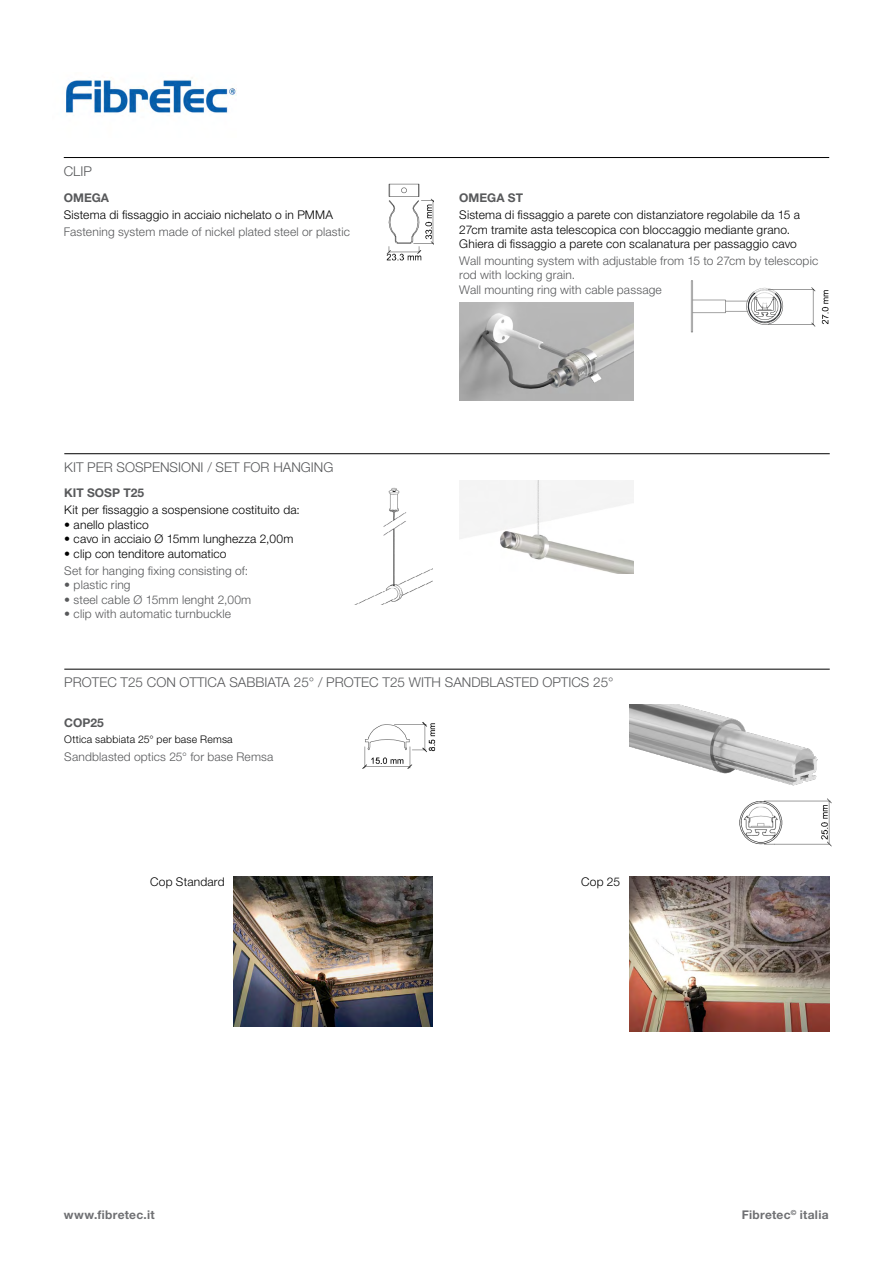
<style>
.page{position:relative;width:893px;height:1263px;background:#fff}
.page>*{position:absolute;margin:0;border:0;box-sizing:border-box;transform-origin:0 0}
.t1{font:300 13.5px "Helvetica Neue LT Std";color:#58595b}
.t2{font:300 12px/14.4px "Helvetica Neue LT Std";letter-spacing:.015em;color:#000}
.t3{font:300 12px/14.4px "Helvetica Neue LT Std";letter-spacing:.015em;color:#58595b}
.t4{font:700 12px "Helvetica Neue LT Std";letter-spacing:.02em;color:#6f7073}
.t5{font:700 12px "Helvetica Neue LT Std";color:#58595b}
.t6{font:300 10.5px "Helvetica Neue LT Std";letter-spacing:.02em;color:#000}
</style>
<div class="page">
<img style="left:66px;top:77px;width:171px;height:36px">
<hr style="left:64px;top:157px;width:765px;height:1px;background:#000">
<img style="left:459px;top:302px;width:174px;height:98px">
<img style="left:690px;top:280px;width:139px;height:53px">
<img style="left:386px;top:183px;width:48px;height:78px">
<hr style="left:64px;top:453px;width:766px;height:1px;background:#000">
<hr style="left:64px;top:669px;width:766px;height:1px;background:#000">
<img style="left:459px;top:480px;width:174px;height:94px">
<img style="left:356px;top:487px;width:77px;height:117px">
<img style="left:739px;top:798px;width:93px;height:49px">
<img style="left:630px;top:704px;width:188px;height:82px">
<img style="left:630px;top:877px;width:199px;height:154px">
<img style="left:233px;top:877px;width:200px;height:150px">
<img style="left:362px;top:722px;width:74px;height:47px">
<p class="t1" style="left:64px;top:163px;width:30px">CLIP</p>
<p class="t5" style="left:64px;top:190px;width:47px">OMEGA</p>
<p class="t2" style="left:64px;top:207px;width:271px">Sistema di fissaggio in acciaio nichelato o in PMMA</p>
<p class="t3" style="left:64px;top:224px;width:288px">Fastening system made of nickel plated steel or plastic</p>
<p class="t1" style="left:64px;top:459px;width:271px">KIT PER SOSPENSIONI / SET FOR HANGING</p>
<p class="t5" style="left:64px;top:486px;width:81px">KIT SOSP T25</p>
<p class="t2" style="left:64px;top:503px;width:237px">Kit per fissaggio a sospensione costituito da:</p>
<p class="t2" style="left:64px;top:517px;width:86px">• anello plastico</p>
<p class="t2" style="left:64px;top:531px;width:230px">• cavo in acciaio Ø 15mm lunghezza 2,00m</p>
<p class="t2" style="left:64px;top:546px;width:164px">• clip con tenditore automatico</p>
<p class="t3" style="left:64px;top:563px;width:185px">Set for hanging fixing consisting of:</p>
<p class="t3" style="left:64px;top:577px;width:68px">• plastic ring</p>
<p class="t3" style="left:64px;top:592px;width:188px">• steel cable Ø 15mm lenght 2,00m</p>
<p class="t3" style="left:64px;top:606px;width:168px">• clip with automatic turnbuckle</p>
<p class="t5" style="left:459px;top:190px;width:65px">OMEGA ST</p>
<p class="t2" style="left:459px;top:207px;width:342px">Sistema di fissaggio a parete con distanziatore regolabile da 15 a<br>27cm tramite asta telescopica con bloccaggio mediante grano.<br>Ghiera di fissaggio a parete con scalanatura per passaggio cavo</p>
<p class="t3" style="left:459px;top:253px;width:361px">Wall mounting system with adjustable from 15 to 27cm by telescopic rod with locking grain.<br>Wall mounting ring with cable passage</p>
<p class="t1" style="left:64px;top:674px;width:551px">PROTEC T25 CON OTTICA SABBIATA 25° / PROTEC T25 WITH SANDBLASTED OPTICS 25°</p>
<p class="t5" style="left:64px;top:716px;width:41px">COP25</p>
<p class="t6" style="left:64px;top:733px;width:170px">Ottica sabbiata 25° per base Remsa</p>
<p class="t3" style="left:64px;top:750px;width:211px">Sandblasted optics 25° for base Remsa</p>
<p class="t2" style="left:150px;top:874px;width:76px">Cop Standard</p>
<p class="t2" style="left:581px;top:874px;width:40px">Cop 25</p>
<p class="t4" style="left:64px;top:1208px;width:92px">www.fibretec.it</p>
<p class="t4" style="left:742px;top:1208px;width:88px">Fibretec<sup>©</sup> italia</p>
</div>
